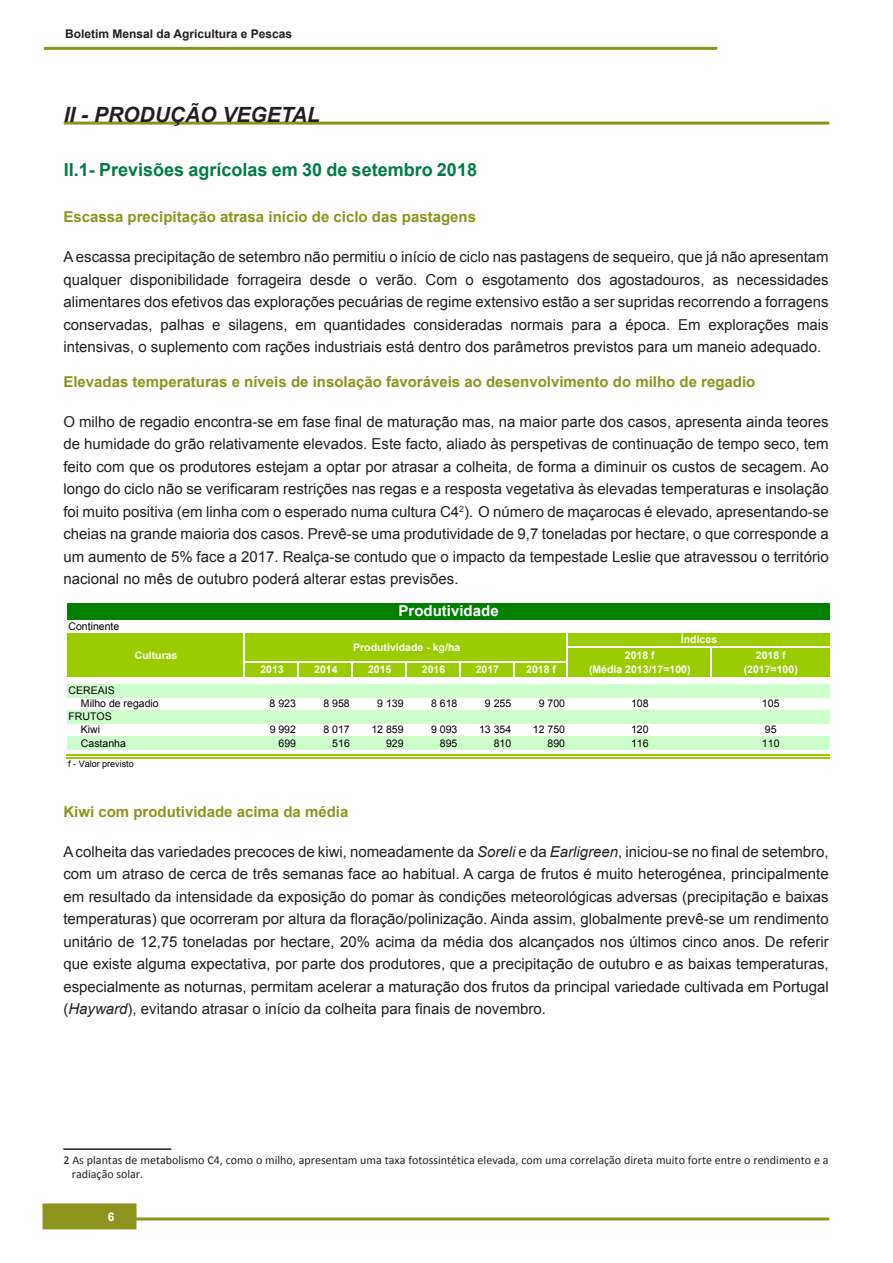
<style>
.page{position:relative;width:893px;height:1263px;background:#fff}
.page>*{position:absolute;margin:0;border:0;box-sizing:border-box;transform-origin:0 0}
.t1{font:italic 700 21px "Arial";color:#231f20}
.t2{font:700 18px "Arial";color:#007a48}
.t3{font:15px/22.5px "Arial";color:#231f20;text-align:justify}
.t4{font:700 15px "Arial";color:#8d941e}
.t5{font:700 15px "Arial";color:#fff}
.t6{font:12px/14.4px "Calibri";color:#231f20}
.t7{font:700 12px "Arial";color:#231f20}
.t8{font:700 12px "Arial";color:#fff}
.t9{font:10.5px/13.2px "Arial";color:#000}
.t10{font:700 10.5px "Arial";color:#fff}
.t11{font:9px "Arial";color:#000}
.s1{font-style:italic}
</style>
<div class="page">
<div style="left:43px;top:1203px;width:93px;height:26px;background:#8d941e;border:2px solid #8d941e"></div>
<hr style="left:64px;top:1217px;width:765px;height:3px;background:#8d941e">
<hr style="left:44px;top:47px;width:673px;height:3px;background:#8d941e">
<hr style="left:63px;top:1148px;width:108px;height:2px;background:#231f20">
<hr style="left:64px;top:122px;width:765px;height:3px;background:#8d941e">
<div style="left:67px;top:603px;width:762px;height:17px;background:#008000"></div>
<div style="left:67px;top:633px;width:762px;height:44px;background:#9acc00"></div>
<div style="left:67px;top:684px;width:762px;height:13px;background:#cfc"></div>
<div style="left:67px;top:710px;width:762px;height:13px;background:#cfc"></div>
<div style="left:67px;top:736px;width:762px;height:14px;background:#cfc"></div>
<hr style="left:244px;top:633px;width:1px;height:44px;background:#fff">
<hr style="left:567px;top:633px;width:1px;height:44px;background:#fff">
<hr style="left:710px;top:648px;width:2px;height:29px;background:#fff">
<svg style="left:298px;top:663px;width:1px;height:14px"></svg>
<svg style="left:351px;top:663px;width:2px;height:14px"></svg>
<svg style="left:405px;top:663px;width:2px;height:14px"></svg>
<svg style="left:459px;top:663px;width:1px;height:14px"></svg>
<svg style="left:513px;top:663px;width:1px;height:14px"></svg>
<hr style="left:568px;top:647px;width:261px;height:1px;background:#fff">
<hr style="left:245px;top:661px;width:323px;height:2px;background:#fff">
<hr style="left:66px;top:755px;width:763px;height:1px;background:#9acc00">
<hr style="left:66px;top:757px;width:763px;height:2px;background:#9acc00">
<p class="t7" style="left:65px;top:26px;width:228px">Boletim Mensal da Agricultura e Pescas</p>
<h1 class="t1" style="left:64px;top:101px;width:258px">II - PRODUÇÃO VEGETAL</h1>
<p class="t2" style="left:64px;top:158px;width:415px">II.1- Previsões agrícolas em 30 de setembro 2018</p>
<p class="t4" style="left:63px;top:207px;width:414px">Escassa precipitação atrasa início de ciclo das pastagens</p>
<p class="t3" style="left:63px;top:246px;width:767px">A escassa precipitação de setembro não permitiu o início de ciclo nas pastagens de sequeiro, que já não apresentam qualquer disponibilidade forrageira desde o verão. Com o esgotamento dos agostadouros, as necessidades alimentares dos efetivos das explorações pecuárias de regime extensivo estão a ser supridas recorrendo a forragens conservadas, palhas e silagens, em quantidades consideradas normais para a época. Em explorações mais intensivas, o suplemento com rações industriais está dentro dos parâmetros previstos para um maneio adequado.</p>
<p class="t4" style="left:63px;top:372px;width:693px">Elevadas temperaturas e níveis de insolação favoráveis ao desenvolvimento do milho de regadio</p>
<p class="t3" style="left:63px;top:410px;width:767px">O milho de regadio encontra-se em fase final de maturação mas, na maior parte dos casos, apresenta ainda teores de humidade do grão relativamente elevados. Este facto, aliado às perspetivas de continuação de tempo seco, tem feito com que os produtores estejam a optar por atrasar a colheita, de forma a diminuir os custos de secagem. Ao longo do ciclo não se verificaram restrições nas regas e a resposta vegetativa às elevadas temperaturas e insolação foi muito positiva (em linha com o esperado numa cultura C4<sup>2</sup>).<sup>1</sup>O número de maçarocas é elevado, apresentando-se cheias na grande maioria dos casos. Prevê-se uma produtividade de 9,7 toneladas por hectare, o que corresponde a um aumento de 5% face a 2017. Realça-se contudo que o impacto da tempestade Leslie que atravessou o território nacional no mês de outubro poderá alterar estas previsões.</p>
<p class="t9" style="left:69px;top:620px;width:52px">Continente</p>
<p class="t5" style="left:398px;top:601px;width:102px">Produtividade</p>
<p class="t10" style="left:681px;top:632px;width:38px">Índices</p>
<p class="t10" style="left:353px;top:640px;width:109px">Produtividade - kg/ha</p>
<p class="t10" style="left:135px;top:648px;width:44px">Culturas</p>
<p class="t10" style="left:625px;top:648px;width:31px">2018 f</p>
<p class="t10" style="left:756px;top:648px;width:31px">2018 f</p>
<p class="t10" style="left:260px;top:663px;width:25px">2013</p>
<p class="t10" style="left:314px;top:663px;width:25px">2014</p>
<p class="t10" style="left:368px;top:663px;width:25px">2015</p>
<p class="t10" style="left:422px;top:663px;width:25px">2016</p>
<p class="t10" style="left:476px;top:663px;width:25px">2017</p>
<p class="t10" style="left:526px;top:663px;width:31px">2018 f</p>
<p class="t10" style="left:589px;top:663px;width:103px">(Média 2013/17=100)</p>
<p class="t10" style="left:744px;top:663px;width:56px">(2017=100)</p>
<p class="t9" style="left:81px;top:684px;width:79px;text-indent:-12px">CEREAIS<br>Milho de regadio</p>
<p class="t9" style="left:270px;top:697px;width:28px">8 923</p>
<p class="t9" style="left:323px;top:697px;width:28px">8 958</p>
<p class="t9" style="left:377px;top:697px;width:28px">9 139</p>
<p class="t9" style="left:431px;top:697px;width:28px">8 618</p>
<p class="t9" style="left:485px;top:697px;width:28px">9 255</p>
<p class="t9" style="left:539px;top:697px;width:28px">9 700</p>
<p class="t9" style="left:631px;top:697px;width:19px">108</p>
<p class="t9" style="left:762px;top:697px;width:19px">105</p>
<p class="t9" style="left:69px;top:710px;width:45px;text-align:center">FRUTOS<br>Kiwi</p>
<p class="t9" style="left:270px;top:723px;width:28px">9 992</p>
<p class="t9" style="left:323px;top:723px;width:28px">8 017</p>
<p class="t9" style="left:371px;top:723px;width:34px">12 859</p>
<p class="t9" style="left:431px;top:723px;width:28px">9 093</p>
<p class="t9" style="left:479px;top:723px;width:34px">13 354</p>
<p class="t9" style="left:533px;top:723px;width:34px">12 750</p>
<p class="t9" style="left:631px;top:723px;width:19px">120</p>
<p class="t9" style="left:765px;top:723px;width:13px">95</p>
<p class="t9" style="left:81px;top:736px;width:47px">Castanha</p>
<p class="t9" style="left:278px;top:736px;width:19px">699</p>
<p class="t9" style="left:332px;top:736px;width:19px">516</p>
<p class="t9" style="left:386px;top:736px;width:19px">929</p>
<p class="t9" style="left:440px;top:736px;width:19px">895</p>
<p class="t9" style="left:494px;top:736px;width:19px">810</p>
<p class="t9" style="left:548px;top:736px;width:19px">890</p>
<p class="t9" style="left:631px;top:736px;width:19px">116</p>
<p class="t9" style="left:762px;top:736px;width:19px">110</p>
<p class="t11" style="left:68px;top:758px;width:67px">f - Valor previsto</p>
<p class="t4" style="left:63px;top:802px;width:287px">Kiwi com produtividade acima da média</p>
<p class="t3" style="left:63px;top:840px;width:767px">A colheita das variedades precoces de kiwi, nomeadamente da <span class="s1">Soreli</span> e da <span class="s1">Earligreen</span>, iniciou-se no final de setembro, com um atraso de cerca de três semanas face ao habitual. A carga de frutos é muito heterogénea, principalmente em resultado da intensidade da exposição do pomar às condições meteorológicas adversas (precipitação e baixas temperaturas) que ocorreram por altura da floração/polinização. Ainda assim, globalmente prevê-se um rendimento unitário de 12,75 toneladas por hectare, 20% acima da média dos alcançados nos últimos cinco anos. De referir que existe alguma expectativa, por parte dos produtores, que a precipitação de outubro e as baixas temperaturas, especialmente as noturnas, permitam acelerar a maturação dos frutos da principal variedade cultivada em Portugal (<span class="s1">Hayward</span>), evitando atrasar o início da colheita para finais de novembro.</p>
<p class="t6" style="left:72px;top:1152px;width:758px;text-indent:-9px">2 As plantas de metabolismo C4, como o milho, apresentam uma taxa fotossintética elevada, com uma correlação direta muito forte entre o rendimento e a radiação solar.</p>
<p class="t8" style="left:108px;top:1208px;width:8px">6</p>
</div>
